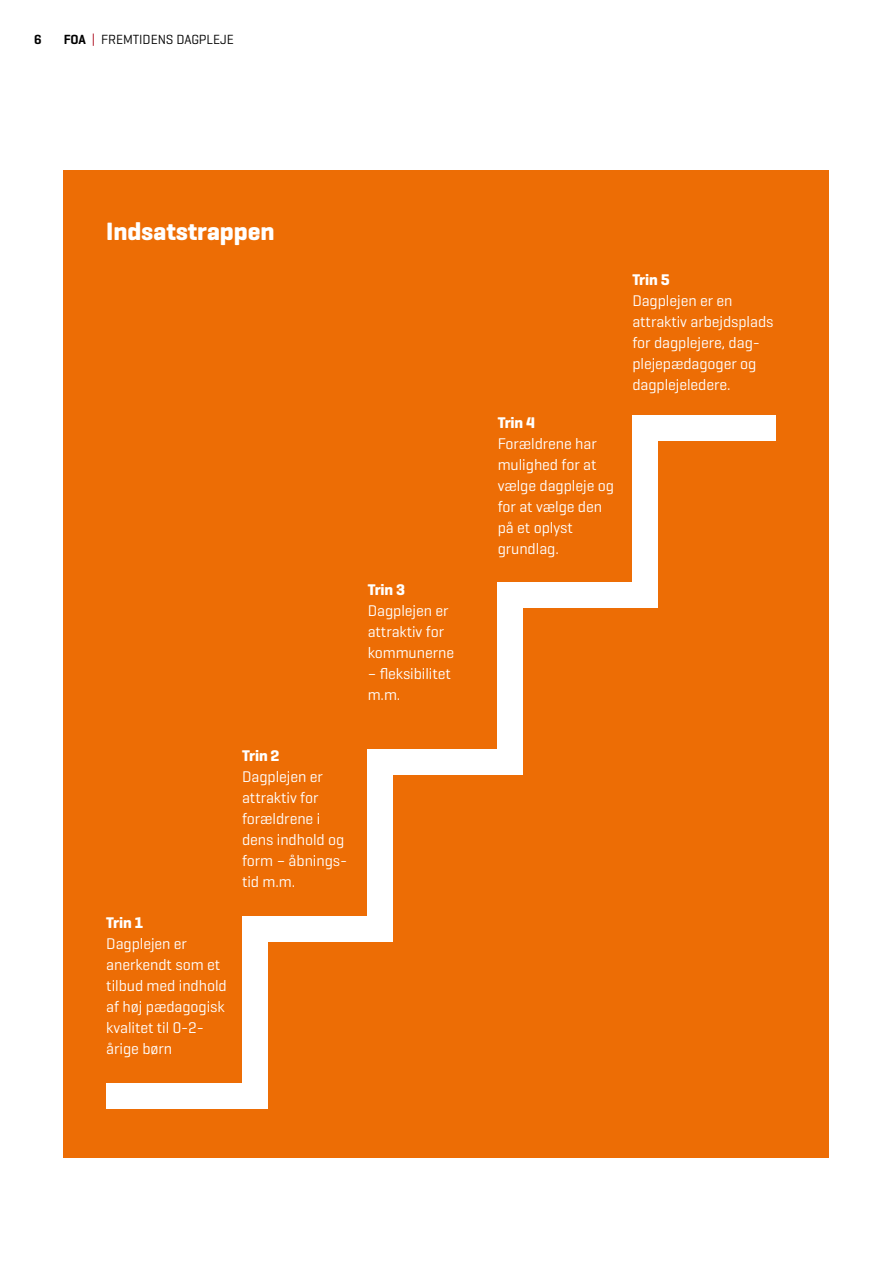
<style>
.page{position:relative;width:893px;height:1263px;background:#fff}
.page>*{position:absolute;margin:0;border:0;box-sizing:border-box;transform-origin:0 0}
.t1{font:700 25.5px "Geogrotesque";letter-spacing:-.005em;color:#fff}
.t2{font:15.75px/21px "Geogrotesque";letter-spacing:-.005em;color:#fff}
.t3{font:700 15.75px "Geogrotesque";letter-spacing:-.005em;color:#fff}
.t4{font:13.5px "Geogrotesque";letter-spacing:-.005em;color:#000}
.t5{font:600 13.5px "Geogrotesque";color:#000}
.s1{font-weight:600}
.s2{color:#ae1122}
</style>
<div class="page">
<div style="left:64px;top:170px;width:765px;height:987px;background:#ed6d05"></div>
<div style="left:106px;top:1083px;width:136px;height:25px;background:#fff"></div>
<div style="left:242px;top:916px;width:126px;height:25px;background:#fff"></div>
<div style="left:498px;top:582px;width:135px;height:26px;background:#fff"></div>
<div style="left:368px;top:749px;width:130px;height:25px;background:#fff"></div>
<div style="left:632px;top:415px;width:143px;height:26px;background:#fff"></div>
<div style="left:242px;top:916px;width:26px;height:192px;background:#fff"></div>
<div style="left:368px;top:749px;width:25px;height:192px;background:#fff"></div>
<div style="left:498px;top:582px;width:25px;height:192px;background:#fff"></div>
<div style="left:632px;top:415px;width:26px;height:193px;background:#fff"></div>
<p class="t5" style="left:34px;top:31px;width:9px">6</p>
<p class="t4" style="left:64px;top:31px;width:171px"><span class="s1">FOA</span> <span class="s2">|</span> FREMTIDENS DAGPLEJE</p>
<h1 class="t1" style="left:106px;top:215px;width:170px">Indsatstrappen</h1>
<p class="t3" style="left:106px;top:913px;width:39px">Trin 1</p>
<p class="t2" style="left:106px;top:932px;width:122px">Dagplejen er anerkendt som et tilbud med indhold af høj pædagogisk kvalitet til 0-2- årige børn</p>
<p class="t3" style="left:242px;top:745px;width:39px">Trin 2</p>
<p class="t2" style="left:242px;top:765px;width:107px">Dagplejen er attraktiv for forældrene i dens indhold og form – åbnings&shy;tid m.m.</p>
<p class="t3" style="left:368px;top:580px;width:39px">Trin 3</p>
<p class="t2" style="left:368px;top:600px;width:88px">Dagplejen er attraktiv for kommunerne</p>
<p class="t2" style="left:368px;top:663px;width:85px">– fleksibilitet m.m.</p>
<p class="t3" style="left:498px;top:413px;width:39px">Trin 4</p>
<p class="t2" style="left:498px;top:433px;width:118px">Forældrene har mulighed for at vælge dagpleje og for at vælge den på et oplyst grundlag.</p>
<p class="t3" style="left:632px;top:270px;width:39px">Trin 5</p>
<p class="t2" style="left:632px;top:290px;width:143px">Dagplejen er en attraktiv arbejdsplads for dagplejere, dag&shy;plejepædagoger og dagplejeledere.</p>
</div>
